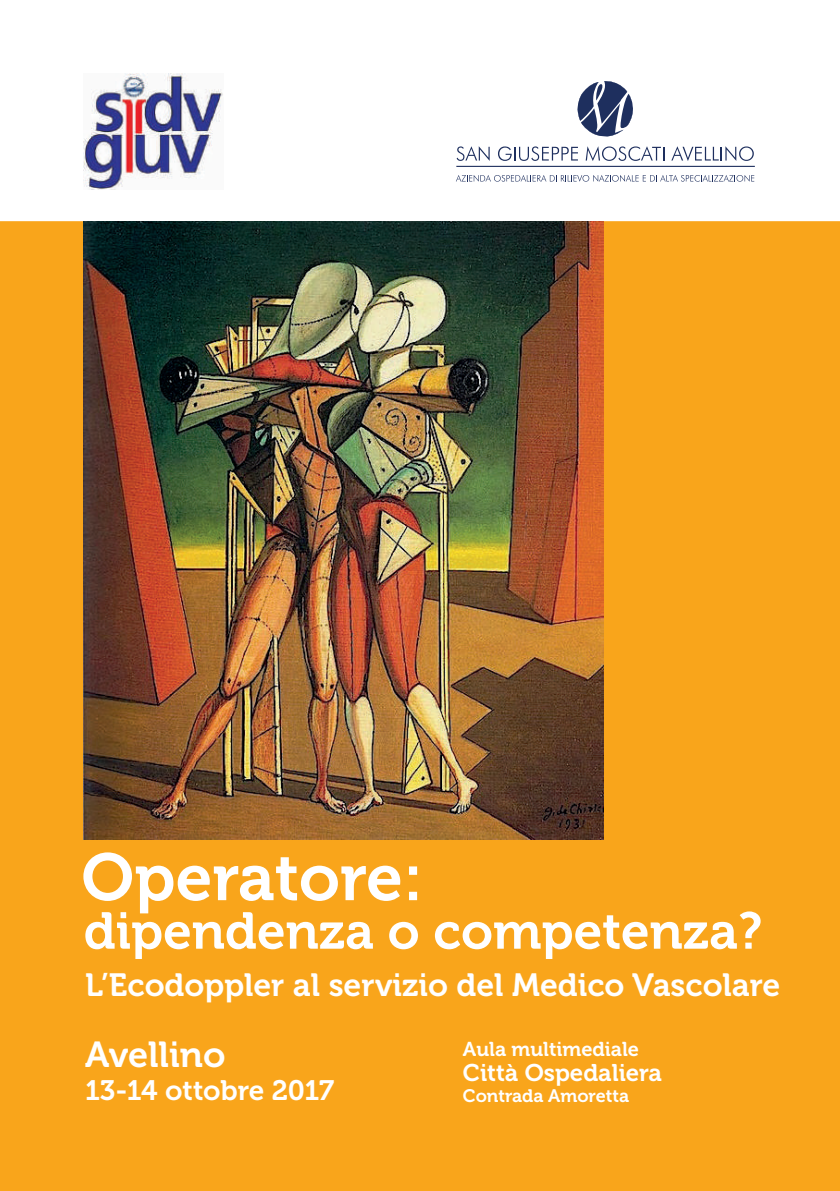
<style>
.page{position:relative;width:840px;height:1191px;background:#fff}
.page>*{position:absolute;margin:0;border:0;box-sizing:border-box;transform-origin:0 0}
.t1{font:66.2px "Museo 700";color:#fff}
.t2{font:51.4px "Museo 700";color:#fff}
.t3{font:36px "Museo 700";color:#fff}
.t4{font:32px "Museo 700";color:#fff}
.t5{font:28px "Museo 700";letter-spacing:-.01em;color:#fff}
.t6{font:24px "Museo 700";color:#fff}
.t7{font:20px "Museo 700";color:#fff}
.t8{font:18px "Museo 700";color:#fff}
</style>
<div class="page">
<div style="left:0;top:221px;width:839px;height:970px;background:#f9a51b"></div>
<svg style="left:456px;top:175px;width:297px;height:7px"></svg>
<svg style="left:456px;top:146px;width:33px;height:15px"></svg>
<svg style="left:498px;top:146px;width:79px;height:15px"></svg>
<svg style="left:585px;top:146px;width:79px;height:15px"></svg>
<svg style="left:671px;top:146px;width:82px;height:15px"></svg>
<hr style="left:456px;top:166px;width:298px;height:1px;background:#1e2f5e">
<svg style="left:577px;top:81px;width:55px;height:56px"></svg>
<img style="left:84px;top:74px;width:139px;height:115px">
<img style="left:84px;top:221px;width:519px;height:618px">
<h1 class="t1" style="left:81px;top:840px;width:343px">Operatore:</h1>
<h2 class="t2" style="left:84px;top:902px;width:679px">dipendenza o competenza?</h2>
<p class="t4" style="left:85px;top:967px;width:696px">L’Ecodoppler al servizio del Medico Vascolare</p>
<p class="t3" style="left:85px;top:1034px;width:142px">Avellino</p>
<p class="t7" style="left:462px;top:1037px;width:177px">Aula multimediale</p>
<p class="t5" style="left:85px;top:1074px;width:250px">13-14 ottobre 2017</p>
<p class="t6" style="left:462px;top:1059px;width:200px">Città Ospedaliera</p>
<p class="t8" style="left:462px;top:1085px;width:167px">Contrada Amoretta</p>
</div>
